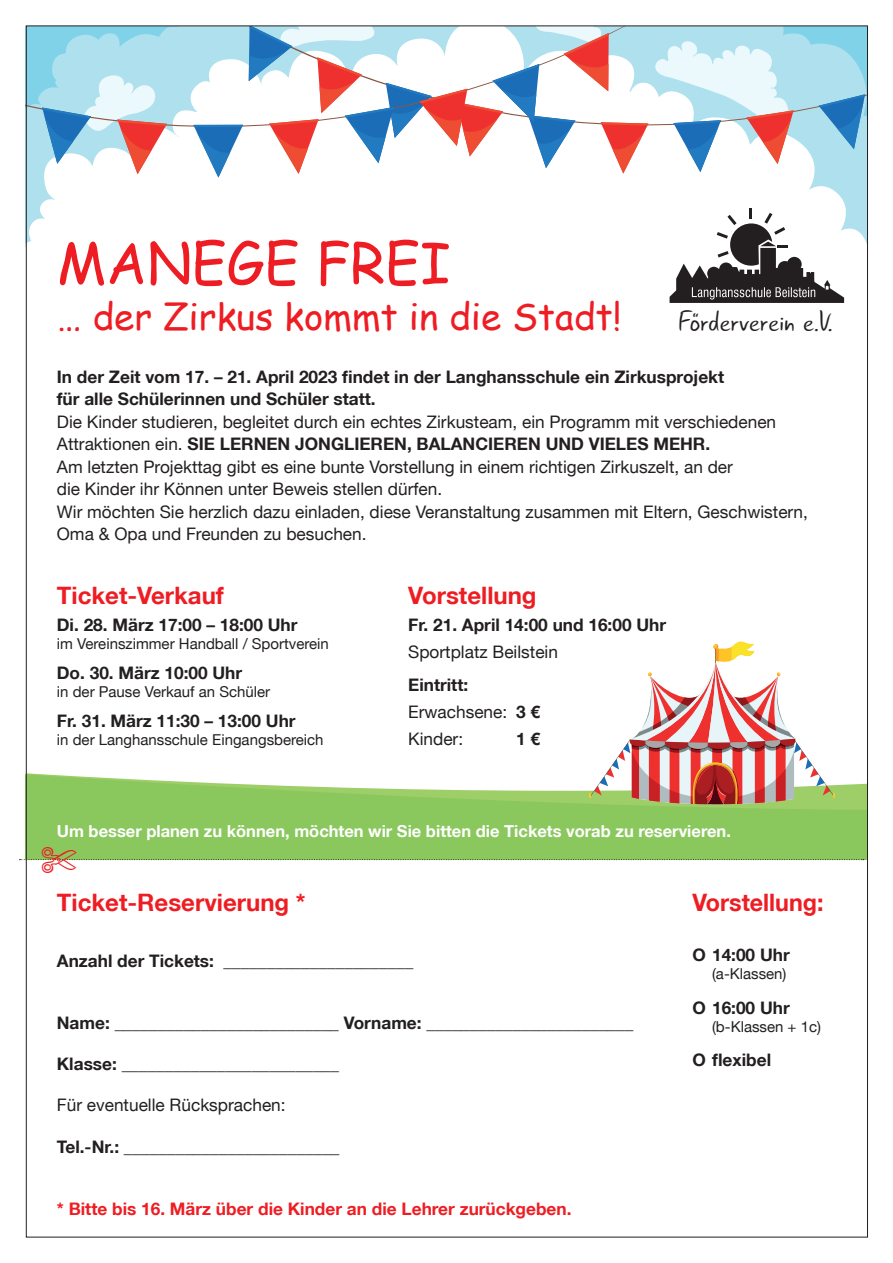
<style>
.page{position:relative;width:893px;height:1263px;background:#fff}
.page>*{position:absolute;margin:0;border:0;box-sizing:border-box;transform-origin:0 0}
.t1{font:55.8px "Comic Sans MS";color:#ee1d23}
.t2{font:36.75px "Comic Sans MS";color:#ee1d23}
.t3{font:29.55px "Gunny Rewritten";color:#231f20}
.t4{font:700 24px "Helvetica Neue LT";color:#ee1d23}
.t5{font:17.25px/22.5px "Helvetica Neue LT";color:#231f20}
.t6{font:700 17.25px/22.5px "Helvetica Neue LT";color:#231f20}
.t7{font:700 17.25px "Helvetica Neue LT";color:#ee1d23}
.t8{font:700 16.5px "Helvetica Neue LT";color:#fff}
.t9{font:15px "Helvetica Neue LT";color:#231f20}
.s1{font-weight:700}
</style>
<div class="page">
<svg style="left:28px;top:125px;width:838px;height:117px"></svg>
<svg style="left:648px;top:28px;width:218px;height:13px;background:#9edbec"></svg>
<svg style="left:28px;top:773px;width:838px;height:86px;background:#9bcf74"></svg>
<svg style="left:648px;top:41px;width:218px;height:84px;background:#abdeed"></svg>
<svg style="left:819px;top:94px;width:46px;height:55px;background:#67aad4"></svg>
<svg style="left:654px;top:40px;width:140px;height:132px"></svg>
<svg style="left:28px;top:28px;width:221px;height:99px;fill:#aee0ee"></svg>
<svg style="left:42px;top:73px;width:125px;height:101px"></svg>
<svg style="left:193px;top:125px;width:50px;height:53px"></svg>
<svg style="left:249px;top:28px;width:399px;height:146px"></svg>
<svg style="left:589px;top:641px;width:246px;height:164px"></svg>
<svg style="left:670px;top:208px;width:174px;height:95px"></svg>
<svg style="left:20px;top:846px;width:844px;height:27px"></svg>
<h1 class="t1" style="left:57px;top:222px;width:395px">MANEGE FREI</h1>
<h2 class="t2" style="left:57px;top:290px;width:566px">… der Zirkus kommt in die Stadt!</h2>
<h3 class="t3" style="left:679px;top:303px;width:156px">Förderverein e.V.</h3>
<p class="t6" style="left:57px;top:365px;width:669px">In der Zeit vom 17. – 21. April 2023 findet in der Langhansschule ein Zirkusprojekt für alle Schülerinnen und Schüler statt.</p>
<p class="t5" style="left:57px;top:410px;width:753px">Die Kinder studieren, begleitet durch ein echtes Zirkusteam, ein Programm mit verschiedenen Attraktionen ein. <span class="s1">SIE LERNEN JONGLIEREN, BALANCIEREN UND VIELES MEHR.<br></span>Am letzten Projekttag gibt es eine bunte Vorstellung in einem richtigen Zirkuszelt, an der<br>die Kinder ihr Können unter Beweis stellen dürfen.<br>Wir möchten Sie herzlich dazu einladen, diese Veranstaltung zusammen mit Eltern, Geschwistern, Oma &amp; Opa und Freunden zu besuchen.</p>
<h3 class="t4" style="left:57px;top:581px;width:169px">Ticket-Verkauf</h3>
<p class="t6" style="left:57px;top:613px;width:242px">Di. 28. März 17:00 – 18:00 Uhr</p>
<p class="t9" style="left:57px;top:635px;width:273px">im Vereinszimmer Handball / Sportverein</p>
<p class="t6" style="left:57px;top:661px;width:187px">Do. 30. März 10:00 Uhr</p>
<p class="t9" style="left:57px;top:683px;width:215px">in der Pause Verkauf an Schüler</p>
<p class="t6" style="left:57px;top:709px;width:240px">Fr. 31. März 11:30 – 13:00 Uhr</p>
<p class="t9" style="left:57px;top:731px;width:268px">in der Langhansschule Eingangsbereich</p>
<h3 class="t4" style="left:408px;top:581px;width:130px">Vorstellung</h3>
<p class="t6" style="left:408px;top:613px;width:259px">Fr. 21. April 14:00 und 16:00 Uhr</p>
<p class="t5" style="left:408px;top:640px;width:151px">Sportplatz Beilstein</p>
<p class="t5" style="left:408px;top:671px;width:133px;line-height:27px"><span class="s1">Eintritt:<br></span>Erwachsene: <span class="s1">3 €<br></span>Kinder:</p>
<p class="t6" style="left:516px;top:727px;width:25px">1 €</p>
<p class="t8" style="left:57px;top:821px;width:676px">Um besser planen zu können, möchten wir Sie bitten die Tickets vorab zu reservieren.</p>
<h3 class="t4" style="left:57px;top:887px;width:250px">Ticket-Reservierung *</h3>
<p class="t6" style="left:57px;top:949px;width:358px">Anzahl der Tickets: ______________________</p>
<p class="t6" style="left:57px;top:1011px;width:578px">Name: __________________________ Vorname: ________________________</p>
<p class="t6" style="left:57px;top:1052px;width:284px">Klasse: _________________________</p>
<p class="t5" style="left:57px;top:1094px;width:230px">Für eventuelle Rücksprachen:</p>
<p class="t6" style="left:57px;top:1135px;width:284px">Tel.-Nr.: _________________________</p>
<p class="t7" style="left:57px;top:1198px;width:516px">* Bitte bis 16. März über die Kinder an die Lehrer zurückgeben.</p>
<h3 class="t4" style="left:693px;top:887px;width:133px">Vorstellung:</h3>
<p class="t6" style="left:693px;top:943px;width:99px">O 14:00 Uhr</p>
<p class="t9" style="left:712px;top:965px;width:76px">(a-Klassen)</p>
<p class="t6" style="left:693px;top:996px;width:99px">O 16:00 Uhr</p>
<p class="t9" style="left:712px;top:1017px;width:111px">(b-Klassen + 1c)</p>
<p class="t6" style="left:693px;top:1048px;width:80px">O flexibel</p>
</div>
